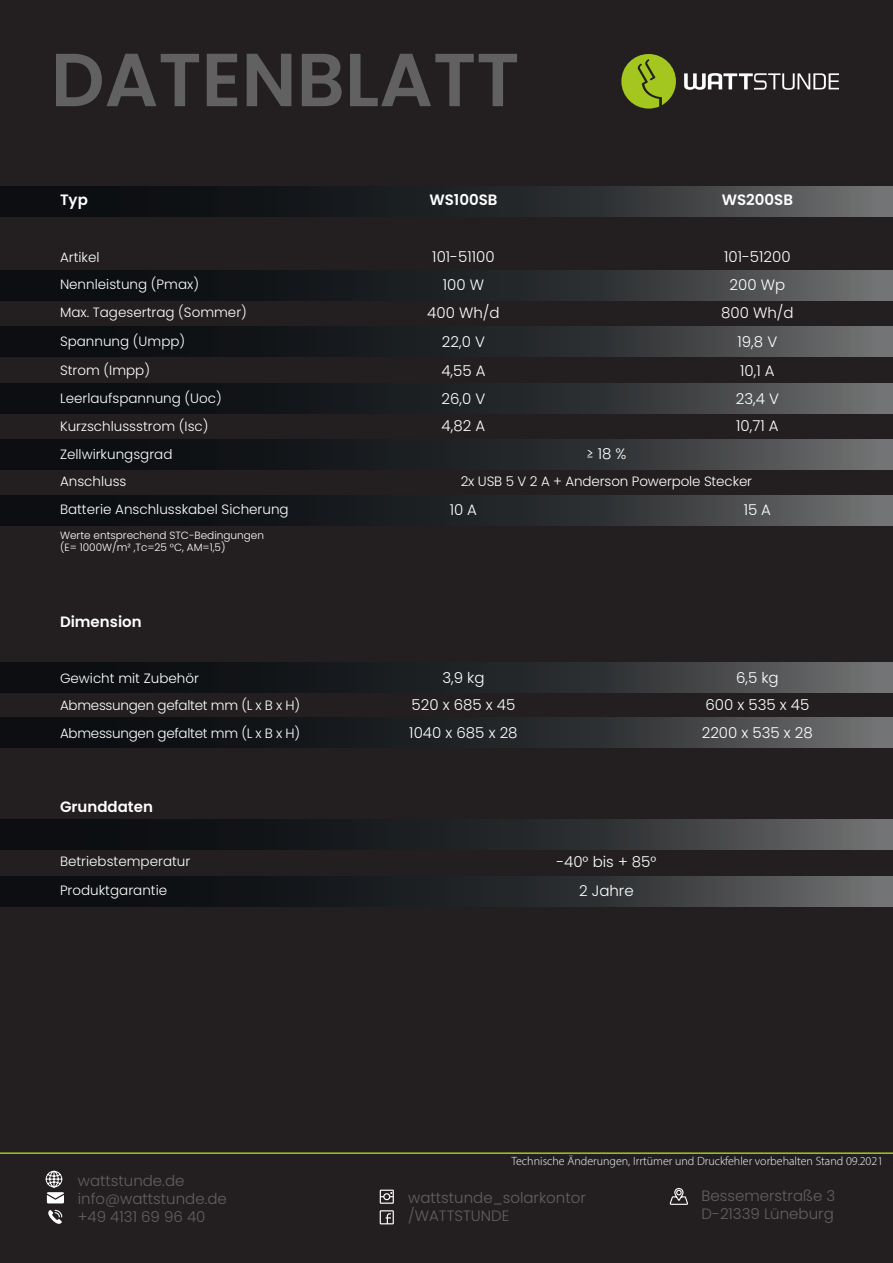
<style>
.page{position:relative;width:893px;height:1263px;background:#231f20}
.page>*{position:absolute;margin:0;border:0;box-sizing:border-box;transform-origin:0 0}
.t1{font:600 75px "Poppins";color:#616161}
.t2{font:300 15px "Poppins";color:#fff}
.t3{font:300 15px/18px "Poppins";color:#616161}
.t4{font:600 15px "Poppins";color:#fff}
.t5{font:300 13.5px "Poppins";color:#fff}
.t6{font:300 13.5px "Poppins";letter-spacing:-.02em;color:#fff}
.t7{font:300 12px "Myriad Pro";color:#fff}
.t8{font:300 10.5px/12.6px "Poppins";color:#fff}
</style>
<div class="page">
<svg style="left:0;top:1152px;width:893px;height:73px"></svg>
<svg style="left:45px;top:1170px;width:19px;height:33px"></svg>
<svg style="left:48px;top:1210px;width:14px;height:14px"></svg>
<svg style="left:380px;top:1189px;width:14px;height:15px"></svg>
<svg style="left:380px;top:1210px;width:14px;height:14px"></svg>
<svg style="left:669px;top:1187px;width:19px;height:18px"></svg>
<svg style="left:684px;top:73px;width:155px;height:17px"></svg>
<svg style="left:621px;top:54px;width:55px;height:55px"></svg>
<svg style="left:0;top:186px;width:893px;height:30px"></svg>
<svg style="left:0;top:270px;width:893px;height:30px"></svg>
<svg style="left:0;top:327px;width:893px;height:30px"></svg>
<svg style="left:0;top:384px;width:893px;height:30px"></svg>
<svg style="left:0;top:439px;width:893px;height:30px"></svg>
<svg style="left:0;top:495px;width:893px;height:30px"></svg>
<svg style="left:0;top:662px;width:893px;height:30px"></svg>
<svg style="left:0;top:718px;width:893px;height:30px"></svg>
<svg style="left:0;top:819px;width:893px;height:30px"></svg>
<svg style="left:0;top:877px;width:893px;height:30px"></svg>
<h1 class="t1" style="left:51px;top:47px;width:470px">DATENBLATT</h1>
<p class="t4" style="left:60px;top:193px;width:29px">Typ</p>
<p class="t4" style="left:429px;top:193px;width:70px">WS100SB</p>
<p class="t4" style="left:722px;top:193px;width:73px">WS200SB</p>
<p class="t5" style="left:60px;top:249px;width:41px">Artikel</p>
<p class="t2" style="left:432px;top:248px;width:64px">101-51100</p>
<p class="t2" style="left:724px;top:248px;width:68px">101-51200</p>
<p class="t5" style="left:60px;top:277px;width:140px">Nennleistung (Pmax)</p>
<p class="t2" style="left:443px;top:276px;width:43px">100 W</p>
<p class="t2" style="left:729px;top:276px;width:57px">200 Wp</p>
<p class="t5" style="left:60px;top:304px;width:188px">Max. Tagesertrag (Sommer)</p>
<p class="t2" style="left:427px;top:304px;width:74px">400 Wh/d</p>
<p class="t2" style="left:721px;top:304px;width:74px">800 Wh/d</p>
<p class="t5" style="left:60px;top:334px;width:127px">Spannung (Umpp)</p>
<p class="t2" style="left:442px;top:333px;width:44px">22,0 V</p>
<p class="t2" style="left:737px;top:333px;width:41px">19,8 V</p>
<p class="t5" style="left:60px;top:363px;width:92px">Strom (Impp)</p>
<p class="t2" style="left:441px;top:362px;width:46px">4,55 A</p>
<p class="t2" style="left:740px;top:362px;width:36px">10,1 A</p>
<p class="t5" style="left:60px;top:390px;width:163px">Leerlaufspannung (Uoc)</p>
<p class="t2" style="left:442px;top:390px;width:45px">26,0 V</p>
<p class="t2" style="left:736px;top:390px;width:45px">23,4 V</p>
<p class="t5" style="left:60px;top:418px;width:150px">Kurzschlussstrom (Isc)</p>
<p class="t2" style="left:442px;top:417px;width:45px">4,82 A</p>
<p class="t2" style="left:736px;top:417px;width:44px">10,71 A</p>
<p class="t5" style="left:60px;top:446px;width:114px">Zellwirkungsgrad</p>
<p class="t2" style="left:586px;top:445px;width:41px">≥ 18 %</p>
<p class="t5" style="left:60px;top:474px;width:68px">Anschluss</p>
<p class="t5" style="left:461px;top:474px;width:293px">2x USB 5 V 2 A + Anderson Powerpole Stecker</p>
<p class="t5" style="left:60px;top:501px;width:230px">Batterie Anschlusskabel Sicherung</p>
<p class="t2" style="left:450px;top:501px;width:29px">10 A</p>
<p class="t2" style="left:744px;top:501px;width:29px">15 A</p>
<p class="t8" style="left:60px;top:529px;width:206px">Werte entsprechend STC-Bedingungen (E= 1000W/m² ,Tc=25 °C, AM=1,5)</p>
<p class="t4" style="left:60px;top:615px;width:83px">Dimension</p>
<p class="t5" style="left:60px;top:670px;width:141px">Gewicht mit Zubehör</p>
<p class="t2" style="left:442px;top:669px;width:44px">3,9 kg</p>
<p class="t2" style="left:736px;top:669px;width:44px">6,5 kg</p>
<p class="t6" style="left:60px;top:697px;width:242px">Abmessungen gefaltet mm (L x B x H)</p>
<p class="t2" style="left:412px;top:696px;width:105px">520 x 685 x 45</p>
<p class="t2" style="left:705px;top:696px;width:105px">600 x 535 x 45</p>
<p class="t6" style="left:60px;top:725px;width:242px">Abmessungen gefaltet mm (L x B x H)</p>
<p class="t2" style="left:409px;top:724px;width:110px">1040 x 685 x 28</p>
<p class="t2" style="left:702px;top:724px;width:113px">2200 x 535 x 28</p>
<p class="t4" style="left:60px;top:800px;width:94px">Grunddaten</p>
<p class="t5" style="left:60px;top:854px;width:132px">Betriebstemperatur</p>
<p class="t2" style="left:556px;top:853px;width:102px">-40° bis + 85°</p>
<p class="t5" style="left:60px;top:882px;width:109px">Produktgarantie</p>
<p class="t2" style="left:579px;top:881px;width:56px">2 Jahre</p>
<p class="t3" style="left:78px;top:1171px;width:151px">wattstunde.de info@wattstunde.de +49 4131 69 96 40</p>
<p class="t7" style="left:511px;top:1156px;width:373px">Technische Änderungen, Irrtümer und Druckfehler vorbehalten Stand 09.2021</p>
<p class="t3" style="left:408px;top:1188px;width:179px">wattstunde_solarkontor /WATTSTUNDE</p>
<p class="t3" style="left:702px;top:1187px;width:135px">Bessemerstraße 3<br>D-21339 Lüneburg</p>
</div>
